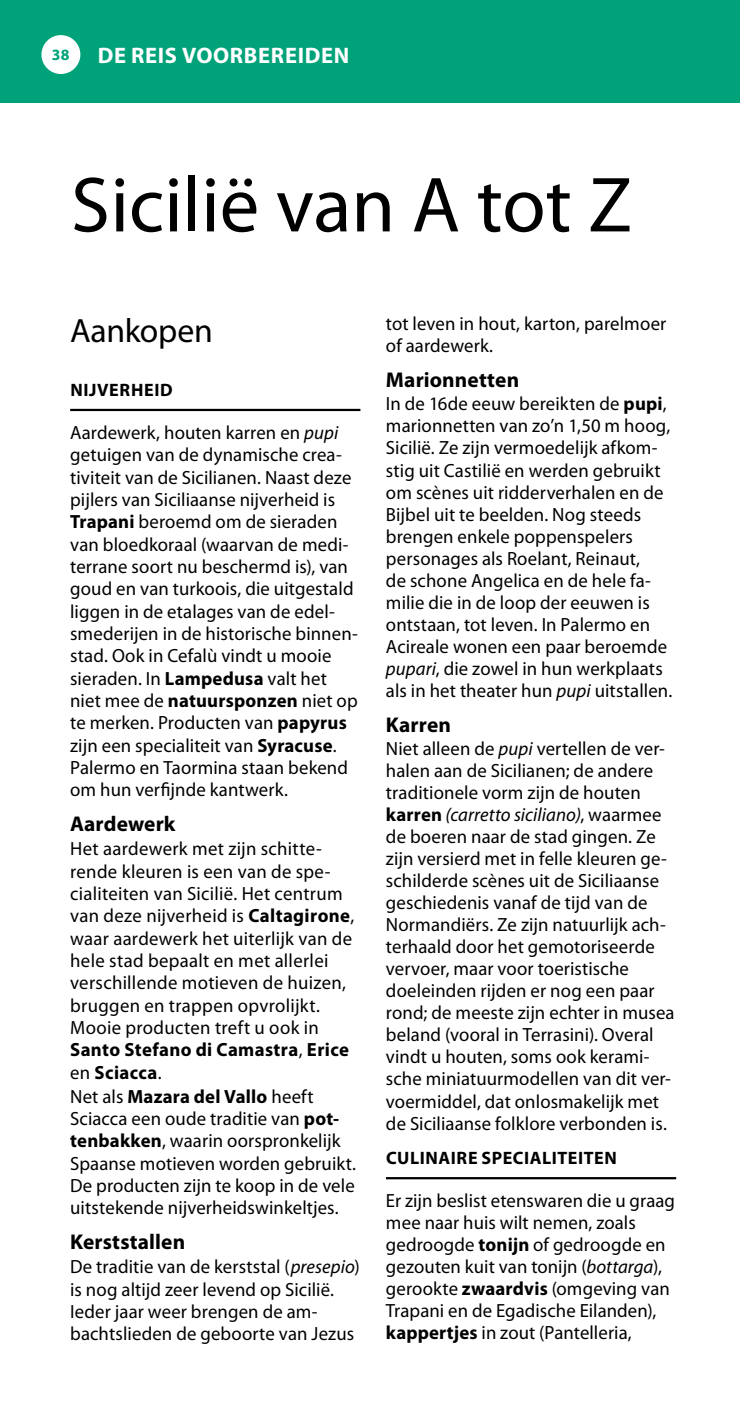
<style>
.page{position:relative;width:740px;height:1404px;background:#fff}
.page>*{position:absolute;margin:0;border:0;box-sizing:border-box;transform-origin:0 0}
.t1{font:78.75px "Myriad Pro";color:#000}
.t2{font:33.75px "Myriad Pro";letter-spacing:-.005em;color:#000}
.t3{font:700 22.5px "Myriad Pro";letter-spacing:.03em;color:#fff}
.t4{font:700 21.38px "Myriad Pro";letter-spacing:.005em;color:#000}
.t5{font:19.12px/22.1px "Myriad Pro";letter-spacing:.01em;color:#000}
.t6{font:700 18px "Myriad Pro";letter-spacing:.035em;color:#000}
.t7{font:700 15.75px "Myriad Pro";color:#00a27a}
.s1{font-style:italic}
.s2{font-weight:700}
</style>
<div class="page">
<div style="left:0;top:0;width:740px;height:102px;background:#00a27a"></div>
<div style="left:41px;top:35px;width:39px;height:39px;background:#fff;border-radius:50%"></div>
<hr style="left:70px;top:409px;width:290px;height:2px;background:#000">
<hr style="left:386px;top:1176px;width:290px;height:3px;background:#000">
<p class="t7" style="left:52px;top:44px;width:19px">38</p>
<p class="t3" style="left:98px;top:40px;width:253px">DE REIS VOORBEREIDEN</p>
<h1 class="t1" style="left:71px;top:156px;width:562px">Sicilië van A tot Z</h1>
<h2 class="t2" style="left:70px;top:309px;width:144px">Aankopen</h2>
<p class="t6" style="left:70px;top:378px;width:104px">NIJVERHEID</p>
<p class="t5" style="left:70px;top:421px;width:289px">Aardewerk, houten karren en <span class="s1">pupi </span>getuigen van de dynamische crea&shy;tiviteit van de Sicilianen. Naast deze pijlers van Siciliaanse nijverheid is <span class="s2">Trapani</span> beroemd om de sieraden van bloedkoraal (waarvan de medi&shy;terrane soort nu beschermd is), van goud en van turkoois, die uitgestald liggen in de etalages van de edel&shy;smederijen in de historische binnen&shy;stad. Ook in Cefalù vindt u mooie sieraden. In <span class="s2">Lampedusa</span> valt het niet mee de <span class="s2">natuursponzen</span> niet op te merken. Producten van <span class="s2">papyrus </span>zijn een specialiteit van <span class="s2">Syracuse</span>.<br>Palermo en Taormina staan bekend om hun verfijnde kantwerk.</p>
<p class="t4" style="left:70px;top:810px;width:107px">Aardewerk</p>
<p class="t5" style="left:70px;top:837px;width:287px">Het aardewerk met zijn schitte&shy;rende kleuren is een van de spe&shy;cialiteiten van Sicilië. Het centrum van deze nijverheid is <span class="s2">Caltagirone</span>, waar aardewerk het uiterlijk van de hele stad bepaalt en met allerlei verschillende motieven de huizen, bruggen en trappen opvrolijkt.<br>Mooie producten treft u ook in<br><span class="s2">Santo Stefano di Camastra</span>, <span class="s2">Erice </span>en <span class="s2">Sciacca</span>.<br>Net als <span class="s2">Mazara del Vallo</span> heeft<br>Sciacca een oude traditie van <span class="s2">pot&shy;tenbakken</span>, waarin oorspronkelijk<br>Spaanse motieven worden gebruikt.<br>De producten zijn te koop in de vele uitstekende nijverheidswinkeltjes.</p>
<p class="t4" style="left:70px;top:1227px;width:117px">Kerststallen</p>
<p class="t5" style="left:70px;top:1255px;width:291px">De traditie van de kerststal (<span class="s1">presepio</span>) is nog altijd zeer levend op Sicilië.<br>Ieder jaar weer brengen de am&shy;bachtslieden de geboorte van Jezus</p>
<p class="t5" style="left:386px;top:312px;width:282px">tot leven in hout, karton, parelmoer of aardewerk.</p>
<p class="t4" style="left:386px;top:365px;width:135px">Marionnetten</p>
<p class="t5" style="left:386px;top:392px;width:288px">In de 16de eeuw bereikten de <span class="s2">pupi</span>, marionnetten van zo’n 1,50 m hoog, Sicilië. Ze zijn vermoedelijk afkom&shy;stig uit Castilië en werden gebruikt om scènes uit ridderverhalen en de Bijbel uit te beelden. Nog steeds brengen enkele poppenspelers personages als Roelant, Reinaut,<br>de schone Angelica en de hele fa&shy;milie die in de loop der eeuwen is ontstaan, tot leven. In Palermo en Acireale wonen een paar beroemde <span class="s1">pupari</span>, die zowel in hun werkplaats als in het theater hun <span class="s1">pupi</span> uitstallen.</p>
<p class="t4" style="left:386px;top:710px;width:67px">Karren</p>
<p class="t5" style="left:386px;top:737px;width:290px">Niet alleen de <span class="s1">pupi</span> vertellen de ver&shy;halen aan de Sicilianen; de andere traditionele vorm zijn de houten <span class="s2">karren</span> <span class="s1">(carretto siciliano)</span>, waarmee de boeren naar de stad gingen. Ze zijn versierd met in felle kleuren ge&shy;schilderde scènes uit de Siciliaanse geschiedenis vanaf de tijd van de Normandiërs. Ze zijn natuurlijk ach&shy;terhaald door het gemotoriseerde vervoer, maar voor toeristische doeleinden rijden er nog een paar rond; de meeste zijn echter in musea beland (vooral in Terrasini). Overal vindt u houten, soms ook kerami&shy;sche miniatuurmodellen van dit ver&shy;voermiddel, dat onlosmakelijk met de Siciliaanse folklore verbonden is.</p>
<p class="t6" style="left:386px;top:1146px;width:232px">CULINAIRE SPECIALITEITEN</p>
<p class="t5" style="left:386px;top:1189px;width:291px">Er zijn beslist etenswaren die u graag mee naar huis wilt nemen, zoals gedroogde <span class="s2">tonijn</span> of gedroogde en gezouten kuit van tonijn (<span class="s1">bottarga</span>), gerookte <span class="s2">zwaardvis</span> (omgeving van Trapani en de Egadische Eilanden), <span class="s2">kappertjes</span> in zout (Pantelleria,</p>
</div>
